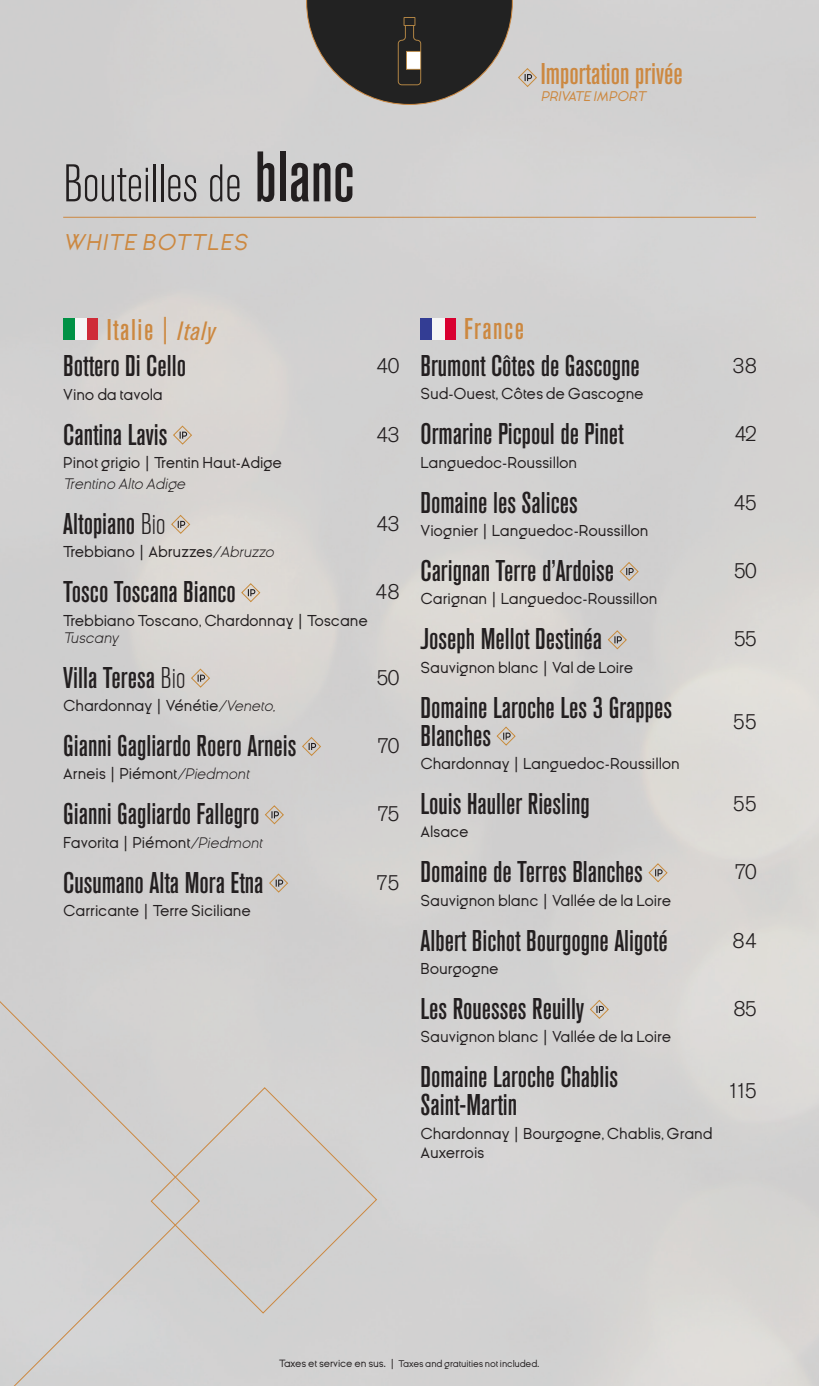
<style>
.page{position:relative;width:819px;height:1386px;background:#d3d2d1}
.page>*{position:absolute;margin:0;border:0;box-sizing:border-box;transform-origin:0 0}
.TITRE_SECTION{font:300 condensed 52.5px "Akzidenz Grotesk BQ";color:#231f20}
.NOMS_PRODUITS_NOIR{font:500 condensed 29.75px/28px "Akzidenz Grotesk BQ";color:#231f20}
.NOMS-PAYS{font:500 condensed 29.75px "Akzidenz Grotesk BQ";letter-spacing:.05em;color:#cc8840}
.TITRE_SECTION-2{font:500 condensed 29.75px "Akzidenz Grotesk BQ";color:#cc8840}
.t1{font:italic 22.75px "Ginora Sans";letter-spacing:.05em;color:#cc8840}
.Prix{font:300 21px "Akzidenz Grotesk BQ";letter-spacing:-.05em;color:#231f20}
.DESCRIPTION-FR{font:15.75px/19.2px "Ginora Sans";letter-spacing:-.01em;color:#231f20}
.DESCRIPTION-FR_BLANC{font:15.75px/17.2px "Ginora Sans";letter-spacing:-.01em;color:#231f20}
.DESCRIPTION_EN_NOIR{font:15.75px "Ginora Sans";letter-spacing:-.01em;color:#231f20}
.DESCRIPTION_EN_NOIR-2{font:italic 300 15.75px "Ginora Sans";letter-spacing:-.01em;color:#231f20}
.TITRE_SECTION-3{font:italic 14px "Ginora Sans";color:#cc8840}
.t2{font:9.62px "Ginora Sans";letter-spacing:-.01em;color:#231f20}
.s1{font-weight:500;font-size:70.7px}
.s2{font-weight:300;font-stretch:normal}
.s3{font-weight:400;font-style:italic;font-size:26.25px}
.s4{font-weight:300}
.s5{font-weight:300;font-style:italic}
.s6{font-size:10.5px}
</style>
<div class="page">
<div style="left:63px;top:318px;width:12px;height:22px;background:#009145"></div>
<div style="left:75px;top:318px;width:13px;height:22px;background:#f5f5f5"></div>
<div style="left:88px;top:318px;width:10px;height:22px;background:#cf2b38"></div>
<svg style="left:173px;top:425px;width:19px;height:20px"></svg>
<svg style="left:171px;top:515px;width:19px;height:12px"></svg>
<svg style="left:241px;top:583px;width:20px;height:20px"></svg>
<svg style="left:201px;top:669px;width:9px;height:18px"></svg>
<svg style="left:302px;top:737px;width:19px;height:19px"></svg>
<svg style="left:265px;top:805px;width:19px;height:20px"></svg>
<svg style="left:269px;top:873px;width:19px;height:20px"></svg>
<div style="left:421px;top:318px;width:12px;height:21px;background:#333d94"></div>
<div style="left:433px;top:318px;width:12px;height:21px;background:#f5f5f5"></div>
<div style="left:445px;top:318px;width:11px;height:21px;background:#d90030"></div>
<svg style="left:619px;top:562px;width:20px;height:19px"></svg>
<svg style="left:607px;top:630px;width:20px;height:20px"></svg>
<svg style="left:496px;top:726px;width:20px;height:20px"></svg>
<svg style="left:648px;top:863px;width:20px;height:20px"></svg>
<svg style="left:590px;top:1000px;width:19px;height:19px"></svg>
<hr style="left:63px;top:217px;width:693px;height:1px;background:#cc8840">
<svg style="left:306px;top:0;width:231px;height:105px"></svg>
<svg style="left:201px;top:1087px;width:176px;height:227px"></svg>
<svg style="left:0;top:527px;width:201px;height:859px"></svg>
<p class="TITRE_SECTION" style="left:63px;top:155px;width:293px">Bouteilles de <span class="s1">blanc</span></p>
<p class="t1" style="left:63px;top:230px;width:185px">WHITE BOTTLES</p>
<p class="TITRE_SECTION-2" style="left:541px;top:57px;width:144px">Importation privée</p>
<p class="TITRE_SECTION-3" style="left:541px;top:88px;width:106px">PRIVATE IMPORT</p>
<p class="NOMS-PAYS" style="left:107px;top:312px;width:110px">Italie <span class="s2">|</span> <span class="s3">Italy</span></p>
<p class="NOMS_PRODUITS_NOIR" style="left:63px;top:352px;width:124px">Bottero Di Cello</p>
<p class="Prix" style="left:376px;top:354px;width:25px">40</p>
<p class="DESCRIPTION-FR" style="left:63px;top:385px;width:101px">Vino da tavola</p>
<p class="NOMS_PRODUITS_NOIR" style="left:63px;top:420px;width:106px">Cantina Lavis</p>
<p class="Prix" style="left:376px;top:422px;width:25px">43</p>
<p class="DESCRIPTION-FR" style="left:63px;top:453px;width:220px">Pinot grigio | Trentin Haut-Adige</p>
<p class="DESCRIPTION_EN_NOIR-2" style="left:63px;top:475px;width:124px">Trentino Alto Adige</p>
<p class="NOMS_PRODUITS_NOIR" style="left:63px;top:509px;width:104px">Altopiano <span class="s4">Bio</span></p>
<p class="Prix" style="left:376px;top:512px;width:25px">43</p>
<p class="DESCRIPTION-FR_BLANC" style="left:63px;top:543px;width:212px">Trebbiano | Abruzzes<span class="s5">/Abruzzo</span></p>
<p class="NOMS_PRODUITS_NOIR" style="left:63px;top:578px;width:174px">Tosco Toscana Bianco</p>
<p class="Prix" style="left:375px;top:580px;width:26px">48</p>
<p class="DESCRIPTION-FR_BLANC" style="left:63px;top:612px;width:306px">Trebbiano Toscano, Chardonnay | Toscane<br><span class="s5">Tuscany</span></p>
<p class="NOMS_PRODUITS_NOIR" style="left:63px;top:663px;width:124px">Villa Teresa <span class="s4">Bio</span></p>
<p class="Prix" style="left:376px;top:666px;width:25px">50</p>
<p class="DESCRIPTION-FR" style="left:63px;top:696px;width:213px">Chardonnay | Vénétie<span class="s5">/Veneto,</span></p>
<p class="NOMS_PRODUITS_NOIR" style="left:63px;top:732px;width:235px">Gianni Gagliardo Roero Arneis</p>
<p class="Prix" style="left:377px;top:734px;width:24px">70</p>
<p class="DESCRIPTION-FR" style="left:63px;top:764px;width:187px">Arneis | Piémont<span class="s5">/Piedmont</span></p>
<p class="NOMS_PRODUITS_NOIR" style="left:63px;top:800px;width:198px">Gianni Gagliardo Fallegro</p>
<p class="Prix" style="left:377px;top:802px;width:24px">75</p>
<p class="DESCRIPTION-FR" style="left:63px;top:833px;width:200px">Favorita | Piémont<span class="s5">/Piedmont</span></p>
<p class="NOMS_PRODUITS_NOIR" style="left:63px;top:868px;width:202px">Cusumano Alta Mora Etna</p>
<p class="Prix" style="left:376px;top:870px;width:25px">75</p>
<p class="DESCRIPTION-FR_BLANC" style="left:63px;top:902px;width:189px">Carricante | Terre Siciliane</p>
<p class="NOMS-PAYS" style="left:464px;top:312px;width:61px">France</p>
<p class="NOMS_PRODUITS_NOIR" style="left:421px;top:352px;width:221px">Brumont Côtes de Gascogne</p>
<p class="Prix" style="left:733px;top:354px;width:26px">38</p>
<p class="DESCRIPTION-FR_BLANC" style="left:421px;top:385px;width:225px">Sud-Ouest, Côtes de Gascogne</p>
<p class="NOMS_PRODUITS_NOIR" style="left:421px;top:420px;width:205px">Ormarine Picpoul de Pinet</p>
<p class="Prix" style="left:734px;top:422px;width:24px">42</p>
<p class="DESCRIPTION-FR" style="left:421px;top:453px;width:158px">Languedoc-Roussillon</p>
<p class="NOMS_PRODUITS_NOIR" style="left:421px;top:488px;width:159px">Domaine les Salices</p>
<p class="Prix" style="left:734px;top:491px;width:25px">45</p>
<p class="DESCRIPTION-FR" style="left:421px;top:521px;width:230px">Viognier | Languedoc-Roussillon</p>
<p class="NOMS_PRODUITS_NOIR" style="left:421px;top:557px;width:195px">Carignan Terre d’Ardoise</p>
<p class="Prix" style="left:734px;top:559px;width:25px">50</p>
<p class="DESCRIPTION-FR" style="left:421px;top:589px;width:238px">Carignan | Languedoc-Roussillon</p>
<p class="NOMS_PRODUITS_NOIR" style="left:421px;top:625px;width:183px">Joseph Mellot Destinéa</p>
<p class="Prix" style="left:734px;top:627px;width:25px">55</p>
<p class="DESCRIPTION_EN_NOIR" style="left:421px;top:659px;width:214px">Sauvignon blanc | Val de Loire</p>
<p class="NOMS_PRODUITS_NOIR" style="left:421px;top:693px;width:253px">Domaine Laroche Les 3 Grappes<br>Blanches</p>
<p class="Prix" style="left:733px;top:710px;width:26px">55</p>
<p class="DESCRIPTION-FR" style="left:421px;top:754px;width:261px">Chardonnay | Languedoc-Roussillon</p>
<p class="NOMS_PRODUITS_NOIR" style="left:421px;top:790px;width:171px">Louis Hauller Riesling</p>
<p class="Prix" style="left:733px;top:792px;width:26px">55</p>
<p class="DESCRIPTION-FR_BLANC" style="left:421px;top:823px;width:50px">Alsace</p>
<p class="NOMS_PRODUITS_NOIR" style="left:421px;top:858px;width:224px">Domaine de Terres Blanches</p>
<p class="Prix" style="left:735px;top:860px;width:24px">70</p>
<p class="DESCRIPTION-FR" style="left:421px;top:891px;width:252px">Sauvignon blanc | Vallée de la Loire</p>
<p class="NOMS_PRODUITS_NOIR" style="left:421px;top:926px;width:249px">Albert Bichot Bourgogne Aligoté</p>
<p class="Prix" style="left:733px;top:928px;width:26px">84</p>
<p class="DESCRIPTION-FR_BLANC" style="left:421px;top:960px;width:80px">Bourgogne</p>
<p class="NOMS_PRODUITS_NOIR" style="left:421px;top:994px;width:165px">Les Rouesses Reuilly</p>
<p class="Prix" style="left:734px;top:997px;width:25px">85</p>
<p class="DESCRIPTION-FR" style="left:421px;top:1027px;width:252px">Sauvignon blanc | Vallée de la Loire</p>
<p class="NOMS_PRODUITS_NOIR" style="left:421px;top:1063px;width:199px">Domaine Laroche Chablis<br>Saint-Martin</p>
<p class="Prix" style="left:727px;top:1079px;width:31px">115</p>
<p class="DESCRIPTION-FR" style="left:421px;top:1124px;width:293px">Chardonnay | Bourgogne, Chablis, Grand<br>Auxerrois</p>
<p class="t2" style="left:279px;top:1358px;width:262px"><span class="s6">Taxes et service en sus. |</span> Taxes and gratuities not included.</p>
</div>
